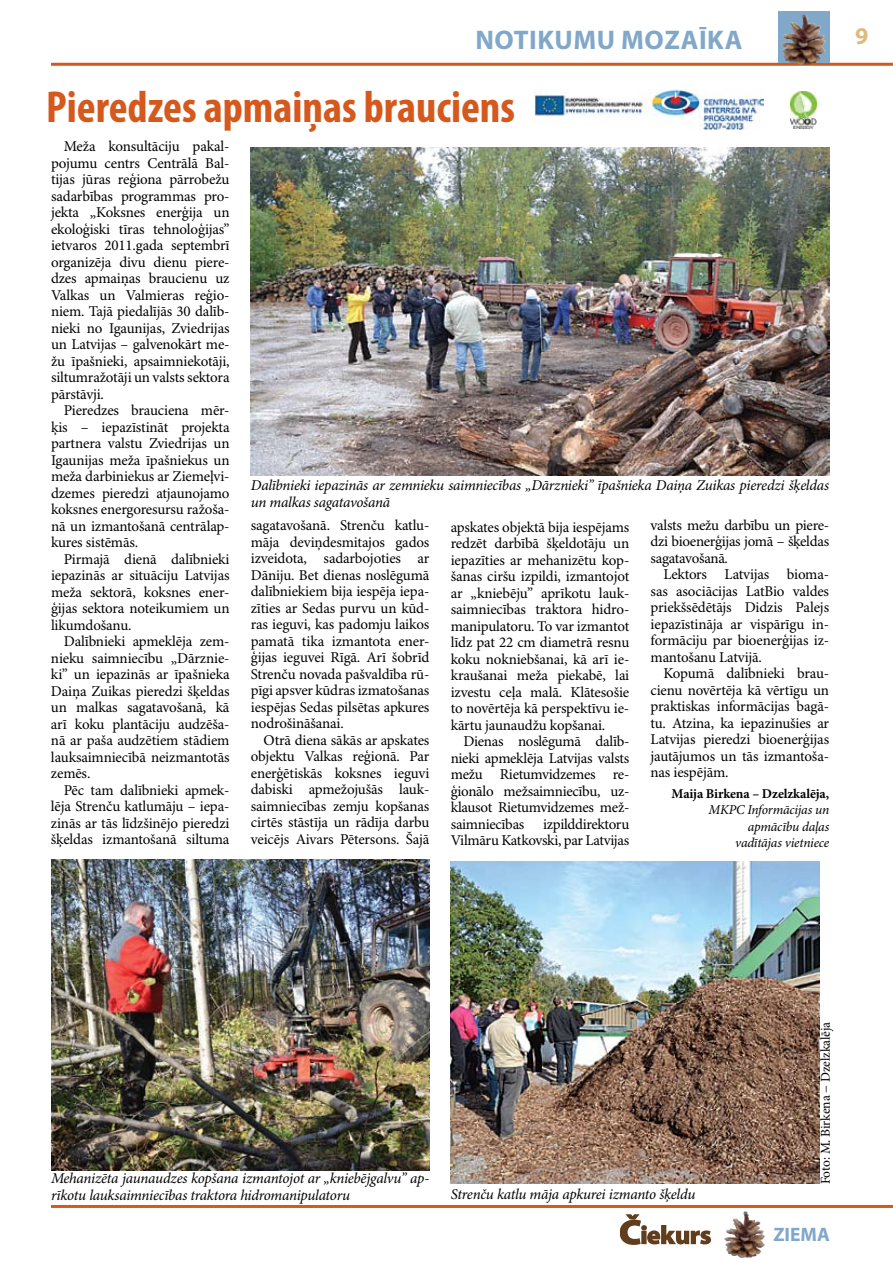
<style>
.page{position:relative;width:893px;height:1263px;background:#fff}
.page>*{position:absolute;margin:0;border:0;box-sizing:border-box;transform-origin:0 0}
.t1{font:700 condensed 45px "Myriad Pro";color:#d5581d}
.t2{font:700 27px "Myriad Pro";letter-spacing:.02em;color:#81a7c9}
.t3{font:700 24px "Myriad Pro";color:#dcbc7e}
.t4{font:700 19.5px "Myriad Pro";color:#81a7c9}
.t5{font:15px/16.5px "Minion Pro";letter-spacing:-.015em;color:#000;text-align:justify}
.t6{font:italic 15px/16.5px "Minion Pro";letter-spacing:-.02em;color:#000}
.t7{font:italic 13.5px/16.5px "Minion Pro";letter-spacing:-.015em;color:#000;text-align:right}
.t8{font:13.5px "Minion Pro";letter-spacing:-.01em;color:#000}
.t9{font:700 13.5px "Minion Pro";letter-spacing:-.01em;color:#000}
</style>
<div class="page">
<hr style="left:51px;top:63px;width:842px;height:3px;background:#d5581d">
<hr style="left:51px;top:1205px;width:842px;height:3px;background:#d5581d">
<svg style="left:778px;top:12px;width:51px;height:51px;background:#797980"></svg>
<img style="left:783px;top:14px;width:20px;height:21px">
<img style="left:726px;top:1212px;width:18px;height:25px">
<svg style="left:620px;top:1214px;width:91px;height:31px"></svg>
<img style="left:51px;top:860px;width:378px;height:310px">
<img style="left:451px;top:861px;width:369px;height:322px">
<img style="left:251px;top:147px;width:578px;height:328px">
<img style="left:790px;top:91px;width:26px;height:38px">
<img style="left:535px;top:90px;width:228px;height:39px">
<h2 class="t2" style="left:475px;top:22px;width:269px">NOTIKUMU MOZAĪKA</h2>
<h1 class="t1" style="left:46px;top:79px;width:470px">Pieredzes apmaiņas brauciens</h1>
<p class="t5" style="left:51px;top:139px;width:180px;text-indent:13px">Meža konsultāciju pakal&shy;pojumu centrs Centrālā Bal&shy;tijas jūras reģiona pārrobežu sadarbības programmas pro&shy;jekta „Koksnes enerģija un ekoloģiski tīras tehnoloģijas” ietvaros 2011.gada septembrī organizēja divu dienu piere&shy;dzes apmaiņas braucienu uz Valkas un Valmieras reģio&shy;niem. Tajā piedalījās 30 dalīb&shy;nieki no Igaunijas, Zviedrijas un Latvijas – galvenokārt me&shy;žu īpašnieki, apsaimniekotāji, siltumražotāji un valsts sektora pārstāvji.</p>
<p class="t5" style="left:51px;top:403px;width:180px;text-indent:13px">Pieredzes brauciena mēr&shy;ķis – iepazīstināt projekta partnera valstu Zviedrijas un Igaunijas meža īpašniekus un meža darbiniekus ar Ziemeļvi&shy;dzemes pieredzi atjaunojamo koksnes energoresursu ražoša&shy;nā un izmantošanā centrālap&shy;kures sistēmās.</p>
<p class="t5" style="left:51px;top:551px;width:180px;text-indent:13px">Pirmajā dienā dalībnieki iepazinās ar situāciju Latvijas meža sektorā, koksnes ener&shy;ģijas sektora noteikumiem un likumdošanu.</p>
<p class="t5" style="left:51px;top:634px;width:180px;text-indent:13px">Dalībnieki apmeklēja zem&shy;nieku saimniecību „Dārznie&shy;ki” un iepazinās ar īpašnieka Daiņa Zuikas pieredzi šķeldas un malkas sagatavošanā, kā arī koku plantāciju audzēša&shy;nā ar paša audzētiem stādiem lauksaimniecībā neizmantotās zemēs.</p>
<p class="t5" style="left:51px;top:782px;width:180px;text-indent:13px">Pēc tam dalībnieki apmek&shy;lēja Strenču katlumāju – iepa&shy;zinās ar tās līdzšinējo pieredzi šķeldas izmantošanā siltuma</p>
<p class="t6" style="left:251px;top:478px;width:580px">Dalībnieki iepazinās ar zemnieku saimniecības „Dārznieki” īpašnieka Daiņa Zuikas pieredzi šķeldas un malkas sagatavošanā</p>
<p class="t5" style="left:251px;top:518px;width:180px">sagatavošanā. Strenču katlu&shy;māja deviņdesmitajos gados izveidota, sadarbojoties ar Dāniju. Bet dienas noslēgumā dalībniekiem bija iespēja iepa&shy;zīties ar Sedas purvu un kūd&shy;ras ieguvi, kas padomju laikos pamatā tika izmantota ener&shy;ģijas ieguvei Rīgā. Arī šobrīd Strenču novada pašvaldība rū&shy;pīgi apsver kūdras izmatošanas iespējas Sedas pilsētas apkures nodrošināšanai.</p>
<p class="t5" style="left:251px;top:732px;width:180px;text-indent:13px">Otrā diena sākās ar apskates objektu Valkas reģionā. Par enerģētiskās koksnes ieguvi dabiski apmežojušās lauk&shy;saimniecības zemju kopšanas cirtēs stāstīja un rādīja darbu veicējs Aivars Pētersons. Šajā</p>
<p class="t5" style="left:451px;top:519px;width:180px">apskates objektā bija iespējams redzēt darbībā šķeldotāju un iepazīties ar mehanizētu kop&shy;šanas ciršu izpildi, izmantojot ar „kniebēju” aprīkotu lauk&shy;saimniecības traktora hidro&shy;manipulatoru. To var izmantot līdz pat 22 cm diametrā resnu koku nokniebšanai, kā arī ie&shy;kraušanai meža piekabē, lai izvestu ceļa malā. Klātesošie to novērtēja kā perspektīvu ie&shy;kārtu jaunaudžu kopšanai.</p>
<p class="t5" style="left:451px;top:734px;width:180px;text-indent:13px">Dienas noslēgumā dalīb&shy;nieki apmeklēja Latvijas valsts mežu Rietumvidzemes re&shy;ģionālo mežsaimniecību, uz&shy;klausot Rietumvidzemes mež&shy;saimniecības</p>
<p class="t5" style="left:451px;top:816px;width:180px;text-align:right">izpilddirektoru<br>Vilmāru Katkovski, par Latvijas</p>
<p class="t5" style="left:651px;top:517px;width:180px">valsts mežu darbību un piere&shy;dzi bioenerģijas jomā – šķeldas sagatavošanā.</p>
<p class="t5" style="left:651px;top:567px;width:180px;text-indent:13px">Lektors Latvijas bioma&shy;sas asociācijas LatBio valdes priekšsēdētājs Didzis Palejs iepazīstināja ar vispārīgu in&shy;formāciju par bioenerģijas iz&shy;mantošanu Latvijā.</p>
<p class="t5" style="left:651px;top:666px;width:180px;text-indent:13px">Kopumā dalībnieki brau&shy;cienu novērtēja kā vērtīgu un praktiskas informācijas bagā&shy;tu. Atzina, ka iepazinušies ar Latvijas pieredzi bioenerģijas jautājumos un tās izmantoša&shy;nas iespējām.</p>
<p class="t9" style="left:672px;top:785px;width:159px">Maija Birkena – Dzelzkalēja,</p>
<p class="t7" style="left:708px;top:802px;width:122px">MKPC Informācijas un apmācību daļas vadītājas vietniece</p>
<h3 class="t3" style="left:855px;top:21px;width:15px">9</h3>
<p class="t6" style="left:51px;top:1171px;width:380px">Mehanizēta jaunaudzes kopšana izmantojot ar „kniebējgalvu” ap&shy;rīkotu lauksaimniecības traktora hidromanipulatoru</p>
<p class="t6" style="left:451px;top:1187px;width:246px">Strenču katlu māja apkurei izmanto šķeldu</p>
<p class="t8" style="left:817px;top:1184px;width:164px;rotate:-90deg">Foto: M. Birkena − Dzelzkalēja</p>
<h3 class="t4" style="left:773px;top:1221px;width:58px">ZIEMA</h3>
</div>
